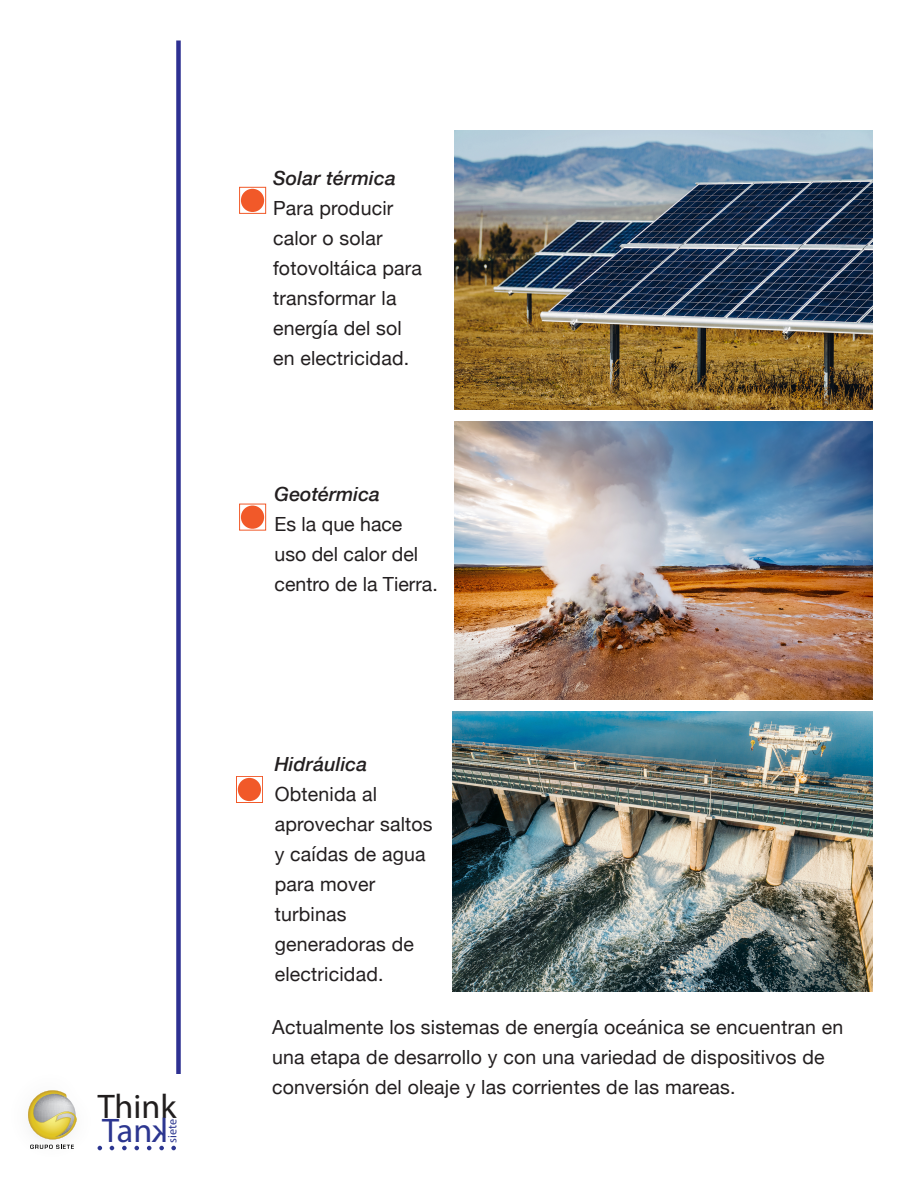
<style>
.page{position:relative;width:918px;height:1188px;background:#fff}
.page>*{position:absolute;margin:0;border:0;box-sizing:border-box;transform-origin:0 0}
.t1{font:34.2px "Myriad Pro";letter-spacing:-.005em;color:#211e1e}
.t2{font:34.2px "Myriad Pro";color:#2c3690}
.t3{font:19.5px/30px "Helvetica Neue";letter-spacing:.01em;color:#231f20}
.t4{font:italic 500 19.5px "Helvetica Neue";letter-spacing:.01em;color:#231f20}
.t5{font:12.15px "Myriad Pro";color:#2c3690}
</style>
<div class="page">
<svg style="left:28px;top:1090px;width:49px;height:59px"></svg>
<svg style="left:122px;top:1146px;width:5px;height:4px"></svg>
<svg style="left:98px;top:1146px;width:4px;height:4px"></svg>
<svg style="left:110px;top:1146px;width:4px;height:4px"></svg>
<svg style="left:135px;top:1146px;width:4px;height:4px"></svg>
<div style="left:176px;top:40px;width:5px;height:1034px;background:#2e3092"></div>
<div style="left:239px;top:187px;width:27px;height:27px;border:1px solid #f15929"></div>
<div style="left:241px;top:189px;width:23px;height:23px;background:#f15929;border-radius:50%"></div>
<div style="left:236px;top:776px;width:27px;height:27px;border:1px solid #f15929"></div>
<div style="left:238px;top:778px;width:23px;height:23px;background:#f15929;border-radius:50%"></div>
<div style="left:239px;top:504px;width:27px;height:27px;border:1px solid #f15929"></div>
<div style="left:241px;top:506px;width:23px;height:23px;background:#f15929;border-radius:50%"></div>
<img style="left:454px;top:421px;width:418px;height:278px">
<img style="left:452px;top:712px;width:420px;height:280px">
<img style="left:454px;top:130px;width:418px;height:279px">
<svg style="left:147px;top:1145px;width:29px;height:5px"></svg>
<h1 class="t1" style="left:98px;top:1085px;width:80px">Think</h1>
<h1 class="t2" style="left:102px;top:1109px;width:52px">Tan</h1>
<p class="t5" style="left:165px;top:1143px;width:25px;rotate:-90deg">siete</p>
<p class="t4" style="left:273px;top:161px;width:124px">Solar térmica</p>
<p class="t3" style="left:273px;top:194px;width:150px">Para producir calor o solar fotovoltáica para transformar la energía del sol en electricidad.</p>
<p class="t4" style="left:275px;top:477px;width:107px">Geotérmica</p>
<p class="t3" style="left:275px;top:510px;width:165px">Es la que hace uso del calor del centro de la Tierra.</p>
<p class="t4" style="left:275px;top:748px;width:94px">Hidráulica</p>
<p class="t3" style="left:275px;top:780px;width:160px">Obtenida al aprovechar saltos y caídas de agua para mover turbinas generadoras de electricidad.</p>
<p class="t3" style="left:272px;top:1013px;width:572px">Actualmente los sistemas de energía oceánica se encuentran en una etapa de desarrollo y con una variedad de dispositivos de conversión del oleaje y las corrientes de las mareas.</p>
</div>
